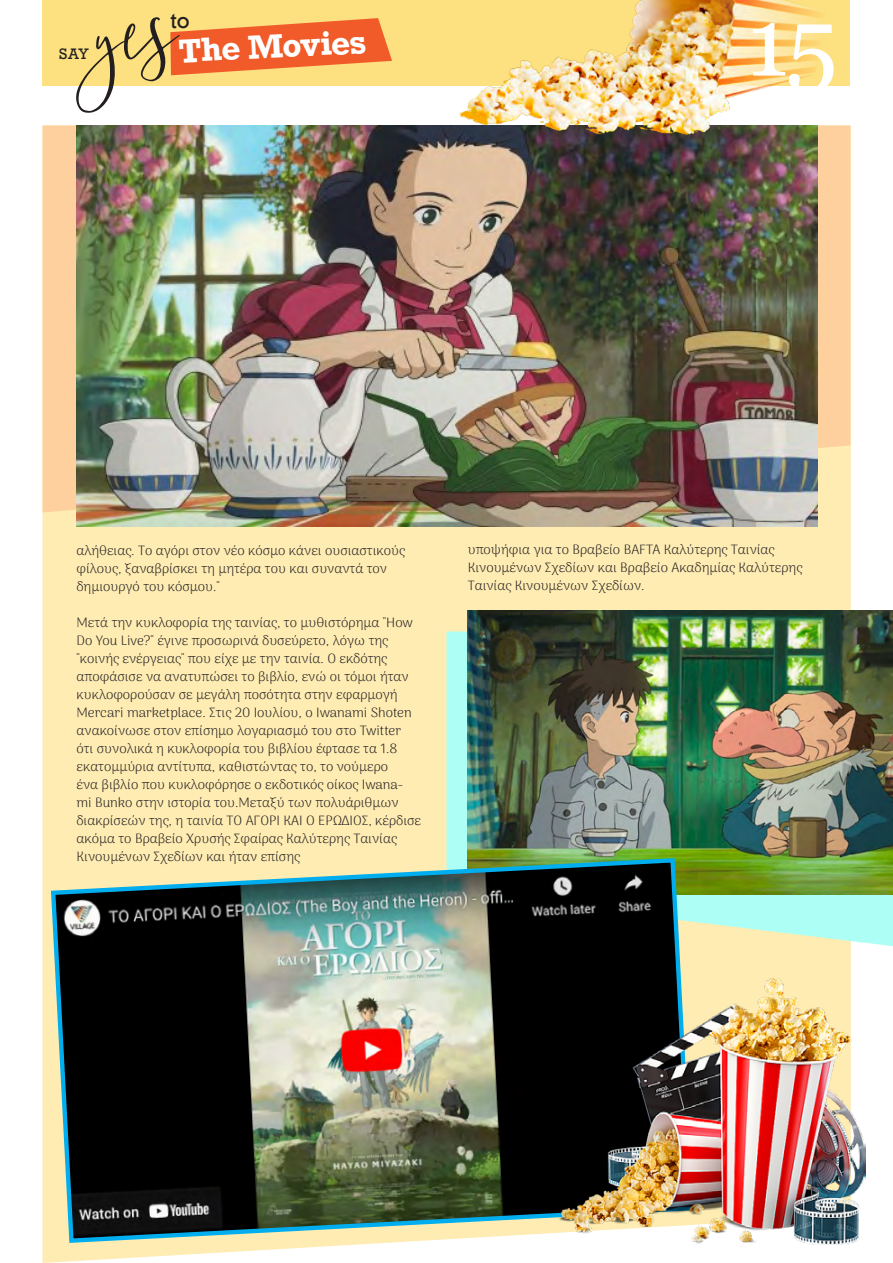
<style>
.page{position:relative;width:893px;height:1263px;background:#fff}
.page>*{position:absolute;margin:0;border:0;box-sizing:border-box;transform-origin:0 0}
.t1{font:97.5px "Georgia";color:#fff}
.t2{font:700 31.5px "Rockwell";color:#fff}
.t3{font:21px "Rockwell";color:#231f20}
.t4{font:14.25px "Rockwell";color:#231f20}
.t5{font:100 13.5px/18px "Arima";color:#231f20}
</style>
<div class="page">
<div style="left:43px;top:125px;width:808px;height:1138px;background:#feecb3"></div>
<svg style="left:43px;top:125px;width:807px;height:387px;background:#fdd29f"></svg>
<svg style="left:446px;top:631px;width:447px;height:315px;background:#b7f8e6"></svg>
<img style="left:77px;top:125px;width:741px;height:401px">
<div style="left:43px;top:0;width:807px;height:85px;background:#fde080"></div>
<img style="left:460px;top:0;width:365px;height:139px">
<svg style="left:76px;top:17px;width:316px;height:96px"></svg>
<img style="left:468px;top:610px;width:425px;height:284px">
<img style="left:49px;top:856px;width:646px;height:389px">
<img style="left:557px;top:978px;width:308px;height:266px">
<p class="t4" style="left:59px;top:45px;width:32px">SAY</p>
<h3 class="t3" style="left:170px;top:7px;width:21px">to</h3>
<h2 class="t2" style="left:178px;top:31px;width:189px;rotate:-3deg">The Movies</h2>
<h1 class="t1" style="left:747px;top:-29px;width:92px">15</h1>
<p class="t5" style="left:77px;top:541px;width:330px">αλήθειας. Το αγόρι στον νέο κόσμο κάνει ουσιαστικούς φίλους, ξαναβρίσκει τη μητέρα του και συναντά τον δημιουργό του κόσμου."</p>
<p class="t5" style="left:77px;top:613px;width:346px">Μετά την κυκλοφορία της ταινίας, το μυθιστόρημα "How Do You Live?" έγινε προσωρινά δυσεύρετο, λόγω της "κοινής ενέργειας" που είχε με την ταινία. Ο εκδότης αποφάσισε να ανατυπώσει το βιβλίο, ενώ οι τόμοι ήταν κυκλοφορούσαν σε μεγάλη ποσότητα στην εφαρμογή Mercari marketplace. Στις 20 Ιουλίου, ο Iwanami Shoten ανακοίνωσε στον επίσημο λογαριασμό του στο Twitter ότι συνολικά η κυκλοφορία του βιβλίου έφτασε τα 1.8 εκατομμύρια αντίτυπα, καθιστώντας το, το νούμερο<br>ένα βιβλίο που κυκλοφόρησε ο εκδοτικός οίκος Iwana&shy;mi Bunko στην ιστορία του.Μεταξύ των πολυάριθμων διακρίσεών της, η ταινία ΤΟ ΑΓΟΡΙ ΚΑΙ Ο ΕΡΩΔΙΟΣ, κέρδισε ακόμα το Βραβείο Χρυσής Σφαίρας Καλύτερης Ταινίας Κινουμένων Σχεδίων και ήταν επίσης</p>
<p class="t5" style="left:468px;top:541px;width:336px">υποψήφια για το Βραβείο BAFTA Καλύτερης Ταινίας<br>Κινουμένων Σχεδίων και Βραβείο Ακαδημίας Καλύτερης<br>Ταινίας Κινουμένων Σχεδίων.</p>
</div>
